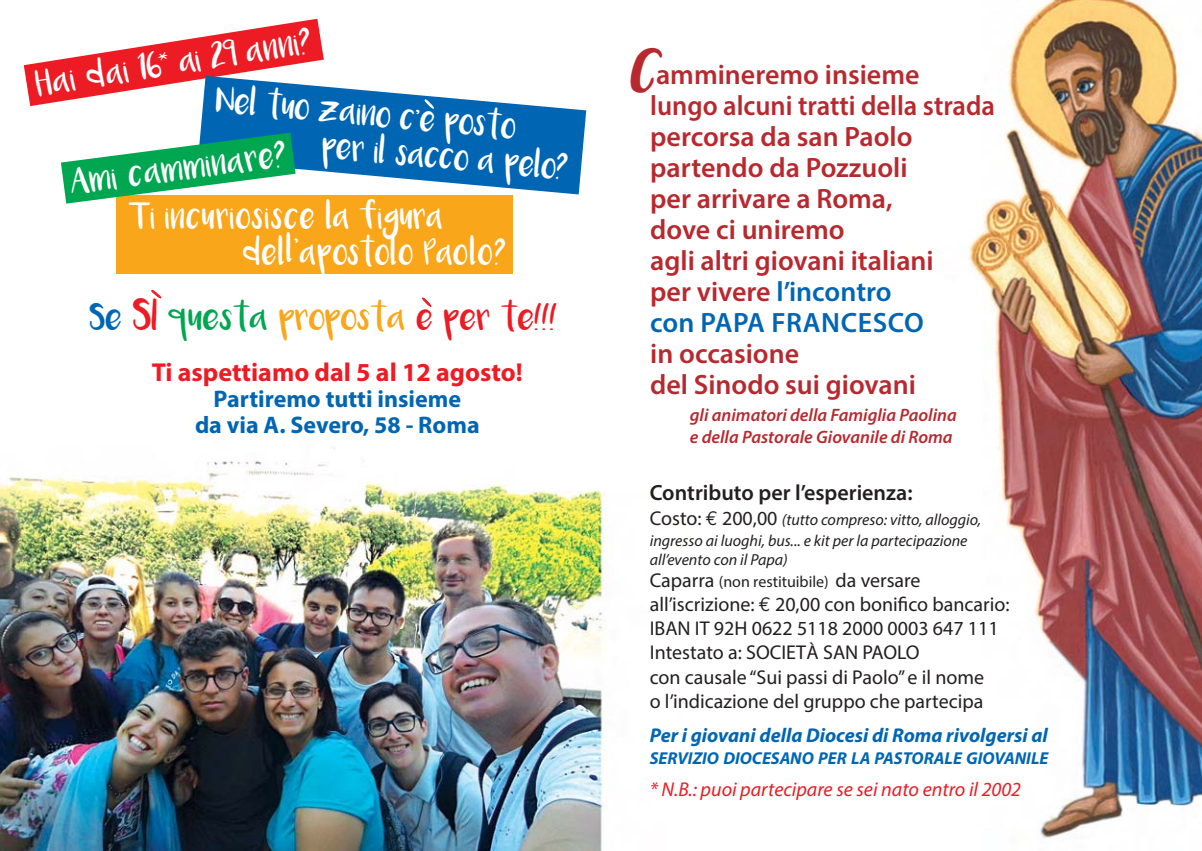
<style>
.page{position:relative;width:1202px;height:851px;background:#fff}
.page>*{position:absolute;margin:0;border:0;box-sizing:border-box;transform-origin:0 0}
.t1{font:italic 33.6px "Luna";color:#b8292f;scale:1.19 1}
.t2{font:600 28px/31px "Myriad Pro";color:#b8292f}
.t3{font:700 26px "Myriad Pro";color:#ed1c24}
.t4{font:700 24px/26px "Myriad Pro";color:#0066b3;text-align:center}
.t5{font:600 22px "Myriad Pro";color:#231f20}
.t6{font:20px/24px "Myriad Pro";color:#231f20}
.t7{font:20px/36px "Luna";letter-spacing:.05em;color:#fff}
.t8{font:italic 700 20px "Myriad Pro";color:#0066b3}
.t9{font:italic 20px "Myriad Pro";color:#ed1c24}
.t10{font:20px "Luna";color:#ed1c24;scale:1.1 1}
.t11{font:italic 600 18px/21.6px "Myriad Pro";color:#b8292f}
.t12{font:italic 700 17.2px "Myriad Pro";color:#0066b3}
.t13{font:italic 16px/21px "Myriad Pro";color:#231f20}
.s1{font-size:18px}
.s2{font-size:40px}
.s3{color:#0066b3}
.s4{font-size:23.6px}
.s5{color:#00a650}
.s6{color:#faa61a}
.s7{font-style:normal;font-size:20px}
.s8{font-family:"Euro Mono";font-style:normal;font-size:20px}
.s9{font-style:normal}
.s10{font-family:"Euro Mono"}
</style>
<div class="page">
<img style="left:0;top:0;width:1202px;height:850px">
<svg style="left:24px;top:19px;width:300px;height:87px"></svg>
<svg style="left:198px;top:76px;width:388px;height:118px;fill:#0066b3"></svg>
<div style="left:116px;top:195px;width:397px;height:79px;background:#faa61a"></div>
<svg style="left:61px;top:133px;width:235px;height:70px"></svg>
<svg style="left:152px;top:290px;width:9px;height:8px"></svg>
<svg style="left:422px;top:298px;width:10px;height:8px"></svg>
<svg style="left:416px;top:100px;width:18px;height:15px"></svg>
<p class="t7" style="left:35px;top:72px;width:279px;rotate:-9deg">Hai dai <span class="s1">16*</span> ai <span class="s1">29</span> anni?</p>
<p class="t7" style="left:217px;top:88px;width:302px;rotate:5deg">Nel tuo zaino c e posto</p>
<p class="t7" style="left:324px;top:133px;width:247px;rotate:5deg">per il sacco a pelo?</p>
<p class="t7" style="left:243px;top:204px;width:264px;text-indent:-114px">Ti incuriosisce la figura dell<span class="s2">’</span>apostolo Paolo?</p>
<p class="t7" style="left:69px;top:169px;width:219px;rotate:-7deg">Ami camminare?</p>
<p class="t10" style="left:90px;top:311px;width:427px"><span class="s3">Se</span> <span class="s4">SI</span> <span class="s5">questa</span> <span class="s6">proposta</span> e per te!!!</p>
<p class="t3" style="left:152px;top:361px;width:373px">Ti aspettiamo dal 5 al 12 agosto!</p>
<p class="t4" style="left:195px;top:387px;width:286px">Partiremo tutti insieme<br>da via A. Severo, 58 - Roma</p>
<p class="t1" style="left:629px;top:61px;width:35px">C</p>
<p class="t2" style="left:650px;top:61px;width:346px">ammineremo insieme<br>lungo alcuni tratti della strada percorsa da san Paolo partendo da Pozzuoli<br>per arrivare a Roma,<br>dove ci uniremo<br>agli altri giovani italiani<br>per vivere <span class="s3">l’incontro<br>con PAPA FRANCESCO</span></p>
<p class="t2" style="left:650px;top:340px;width:267px">in occasione<br>del Sinodo sui giovani</p>
<p class="t11" style="left:690px;top:405px;width:269px">gli animatori della Famiglia Paolina e della Pastorale Giovanile di Roma</p>
<p class="t5" style="left:650px;top:484px;width:264px">Contributo per l’esperienza:</p>
<p class="t13" style="left:650px;top:510px;width:333px"><span class="s7">Costo:</span> <span class="s8">€</span> <span class="s7">200,00</span> (tutto compreso: vitto, alloggio, ingresso ai luoghi, bus... e kit per la partecipazione</p>
<p class="t13" style="left:650px;top:549px;width:272px;line-height:22.2px">all’evento con il Papa)<br><span class="s7">Caparra</span> <span class="s9">(non restituibile)</span> <span class="s7">da versare</span></p>
<p class="t6" style="left:650px;top:594px;width:361px">all’iscrizione: <span class="s10">€</span> 20,00 con bonifico bancario:<br>IBAN IT 92H 0622 5118 2000 0003 647 111<br>Intestato a: SOCIETÀ SAN PAOLO<br>con causale “Sui passi di Paolo” e il nome<br>o l’indicazione del gruppo che partecipa</p>
<p class="t8" style="left:650px;top:727px;width:400px">Per i giovani della Diocesi di Roma rivolgersi al</p>
<p class="t12" style="left:650px;top:751px;width:400px">SERVIZIO DIOCESANO PER LA PASTORALE GIOVANILE</p>
<p class="t9" style="left:650px;top:781px;width:373px">* N.B.: puoi partecipare se sei nato entro il 2002</p>
</div>
